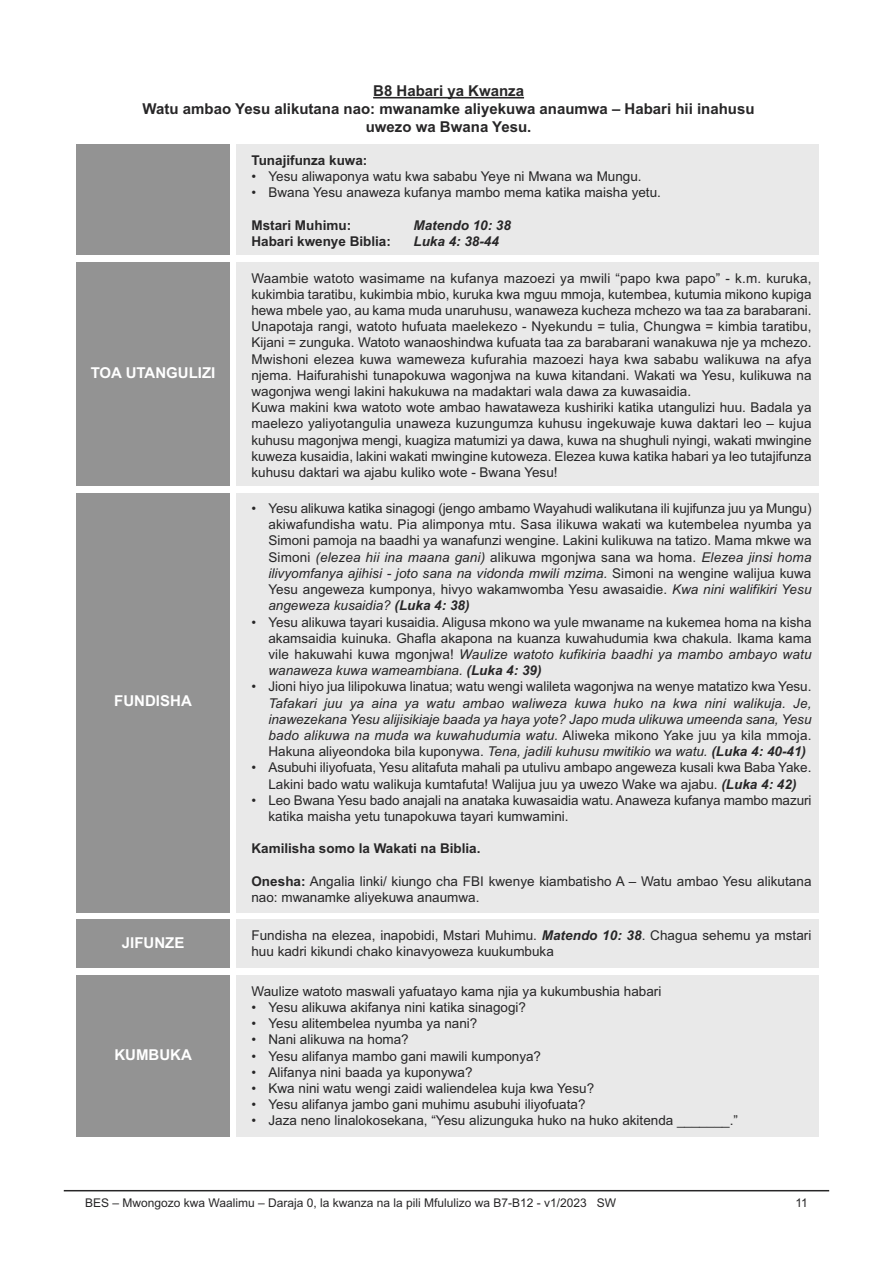
<style>
.page{position:relative;width:893px;height:1263px;background:#fff}
.page>*{position:absolute;margin:0;border:0;box-sizing:border-box;transform-origin:0 0}
.t1{font:700 15px/18px "Arial";color:#272627;text-align:center}
.t2{font:700 15px "Arial";color:#fff}
.t3{font:13.5px/16.2px "Arial";color:#272627}
.t4{font:italic 13.5px/16.2px "Arial";color:#272627;text-align:justify}
.t5{font:700 13.5px "Arial";color:#272627}
.t6{font:italic 700 13.5px "Arial";color:#272627}
.t7{font:12px "Arial";color:#272627}
.s1{font-style:italic}
.s2{font-weight:700;font-style:italic}
.s3{font-style:normal}
.s4{font-weight:700}
</style>
<div class="page">
<hr style="left:64px;top:1190px;width:765px;height:1px;background:#272627">
<hr style="left:373px;top:97px;width:151px;height:1px;background:#272627">
<div style="left:77px;top:145px;width:153px;height:110px;background:#939393"></div>
<div style="left:236px;top:145px;width:583px;height:110px;background:#e9e9e9"></div>
<div style="left:77px;top:262px;width:153px;height:224px;background:#939393"></div>
<div style="left:236px;top:262px;width:583px;height:224px;background:#e9e9e9"></div>
<div style="left:77px;top:493px;width:153px;height:419px;background:#939393"></div>
<div style="left:236px;top:493px;width:583px;height:419px;background:#e9e9e9"></div>
<div style="left:77px;top:919px;width:153px;height:49px;background:#939393"></div>
<div style="left:236px;top:919px;width:583px;height:49px;background:#e9e9e9"></div>
<div style="left:77px;top:975px;width:153px;height:162px;background:#939393"></div>
<div style="left:236px;top:975px;width:583px;height:162px;background:#e9e9e9"></div>
<p class="t1" style="left:143px;top:82px;width:613px">B8 Habari ya Kwanza<br>Watu ambao Yesu alikutana nao: mwanamke aliyekuwa anaumwa – Habari hii inahusu uwezo wa Bwana Yesu.</p>
<p class="t5" style="left:251px;top:152px;width:118px">Tunajifunza kuwa:</p>
<p class="t3" style="left:251px;top:168px;width:392px">• Yesu aliwaponya watu kwa sababu Yeye ni Mwana wa Mungu.</p>
<p class="t3" style="left:251px;top:185px;width:411px">• Bwana Yesu anaweza kufanya mambo mema katika maisha yetu.</p>
<p class="t5" style="left:251px;top:217px;width:101px">Mstari Muhimu:</p>
<p class="t6" style="left:413px;top:217px;width:99px">Matendo 10: 38</p>
<p class="t5" style="left:251px;top:233px;width:141px">Habari kwenye Biblia:</p>
<p class="t6" style="left:413px;top:233px;width:87px">Luka 4: 38-44</p>
<p class="t2" style="left:91px;top:364px;width:126px">TOA UTANGULIZI</p>
<p class="t2" style="left:114px;top:692px;width:79px">FUNDISHA</p>
<p class="t3" style="left:251px;top:270px;width:562px">Waambie watoto wasimame na kufanya mazoezi ya mwili “papo kwa papo” - k.m. kuruka, kukimbia taratibu, kukimbia mbio, kuruka kwa mguu mmoja, kutembea, kutumia mikono kupiga hewa mbele yao, au kama muda unaruhusu, wanaweza kucheza mchezo wa taa za barabarani.<br>Unapotaja rangi, watoto hufuata maelekezo - Nyekundu = tulia, Chungwa = kimbia taratibu, Kijani = zunguka. Watoto wanaoshindwa kufuata taa za barabarani wanakuwa nje ya mchezo.<br>Mwishoni elezea kuwa wameweza kufurahia mazoezi haya kwa sababu walikuwa na afya njema. Haifurahishi tunapokuwa wagonjwa na kuwa kitandani. Wakati wa Yesu, kulikuwa na wagonjwa wengi lakini hakukuwa na madaktari wala dawa za kuwasaidia.<br>Kuwa makini kwa watoto wote ambao hawataweza kushiriki katika utangulizi huu. Badala ya maelezo yaliyotangulia unaweza kuzungumza kuhusu ingekuwaje kuwa daktari leo – kujua kuhusu magonjwa mengi, kuagiza matumizi ya dawa, kuwa na shughuli nyingi, wakati mwingine kuweza kusaidia, lakini wakati mwingine kutoweza. Elezea kuwa katika habari ya leo tutajifunza kuhusu daktari wa ajabu kuliko wote - Bwana Yesu!</p>
<p class="t3" style="left:268px;top:500px;width:545px;text-align:justify;text-indent:-17px">• Yesu alikuwa katika sinagogi (jengo ambamo Wayahudi walikutana ili kujifunza juu ya Mungu) akiwafundisha watu. Pia alimponya mtu. Sasa ilikuwa wakati wa kutembelea nyumba ya Simoni pamoja na baadhi ya wanafunzi wengine. Lakini kulikuwa na tatizo. Mama mkwe wa Simoni <span class="s1">(elezea hii ina maana gani)</span> alikuwa mgonjwa sana wa homa. <span class="s1">Elezea jinsi homa ilivyomfanya ajihisi - joto sana na vidonda mwili mzima.</span> Simoni na wengine walijua kuwa Yesu angeweza kumponya, hivyo wakamwomba Yesu awasaidie. <span class="s1">Kwa nini walifikiri Yesu angeweza kusaidia?</span> <span class="s2">(Luka 4: 38)</span></p>
<p class="t3" style="left:268px;top:614px;width:545px;text-align:justify;text-indent:-17px">• Yesu alikuwa tayari kusaidia. Aligusa mkono wa yule mwaname na kukemea homa na kisha akamsaidia kuinuka. Ghafla akapona na kuanza kuwahudumia kwa chakula. Ikama kama vile hakuwahi kuwa mgonjwa! <span class="s1">Waulize watoto kufikiria baadhi ya mambo ambayo watu wanaweza kuwa wameambiana.</span> <span class="s2">(Luka 4: 39)</span></p>
<p class="t3" style="left:251px;top:678px;width:562px">• Jioni hiyo jua lilipokuwa linatua; watu wengi walileta wagonjwa na wenye matatizo kwa Yesu.</p>
<p class="t4" style="left:268px;top:695px;width:545px">Tafakari juu ya aina ya watu ambao waliweza kuwa huko na kwa nini walikuja. Je, inawezekana Yesu alijisikiaje baada ya haya yote? Japo muda ulikuwa umeenda sana, Yesu bado alikuwa na muda wa kuwahudumia watu. <span class="s3">Aliweka mikono Yake juu ya kila mmoja.<br>Hakuna aliyeondoka bila kuponywa.</span> Tena, jadili kuhusu mwitikio wa watu. <span class="s4">(Luka 4: 40-41)</span></p>
<p class="t3" style="left:251px;top:759px;width:562px;text-align:center">• Asubuhi iliyofuata, Yesu alitafuta mahali pa utulivu ambapo angeweza kusali kwa Baba Yake.<br>Lakini bado watu walikuja kumtafuta! Walijua juu ya uwezo Wake wa ajabu. <span class="s2">(Luka 4: 42)</span></p>
<p class="t3" style="left:268px;top:792px;width:545px;text-indent:-17px">• Leo Bwana Yesu bado anajali na anataka kuwasaidia watu. Anaweza kufanya mambo mazuri katika maisha yetu tunapokuwa tayari kumwamini.</p>
<p class="t5" style="left:251px;top:841px;width:231px">Kamilisha somo la Wakati na Biblia.</p>
<p class="t3" style="left:251px;top:873px;width:562px"><span class="s4">Onesha:</span> Angalia linki/ kiungo cha FBI kwenye kiambatisho A – Watu ambao Yesu alikutana nao: mwanamke aliyekuwa anaumwa.</p>
<p class="t2" style="left:122px;top:934px;width:64px">JIFUNZE</p>
<p class="t3" style="left:251px;top:927px;width:562px">Fundisha na elezea, inapobidi, Mstari Muhimu. <span class="s2">Matendo 10: 38</span>. Chagua sehemu ya mstari huu kadri kikundi chako kinavyoweza kuukumbuka</p>
<p class="t2" style="left:114px;top:1046px;width:79px">KUMBUKA</p>
<p class="t3" style="left:251px;top:983px;width:411px">Waulize watoto maswali yafuatayo kama njia ya kukumbushia habari</p>
<p class="t3" style="left:251px;top:999px;width:276px">• Yesu alikuwa akifanya nini katika sinagogi?</p>
<p class="t3" style="left:251px;top:1015px;width:227px">• Yesu alitembelea nyumba ya nani?</p>
<p class="t3" style="left:251px;top:1031px;width:159px">• Nani alikuwa na homa?</p>
<p class="t3" style="left:251px;top:1048px;width:291px">• Yesu alifanya mambo gani mawili kumponya?</p>
<p class="t3" style="left:251px;top:1064px;width:223px">• Alifanya nini baada ya kuponywa?</p>
<p class="t3" style="left:251px;top:1080px;width:344px">• Kwa nini watu wengi zaidi waliendelea kuja kwa Yesu?</p>
<p class="t3" style="left:251px;top:1096px;width:335px">• Yesu alifanya jambo gani muhimu asubuhi iliyofuata?</p>
<p class="t3" style="left:251px;top:1112px;width:488px">• Jaza neno linalokosekana, “Yesu alizunguka huko na huko akitenda _______.”</p>
<p class="t7" style="left:85px;top:1196px;width:533px">BES – Mwongozo kwa Waalimu – Daraja 0, la kwanza na la pili Mfululizo wa B7-B12 - v1/2023 SW</p>
<p class="t7" style="left:795px;top:1196px;width:14px">11</p>
</div>
